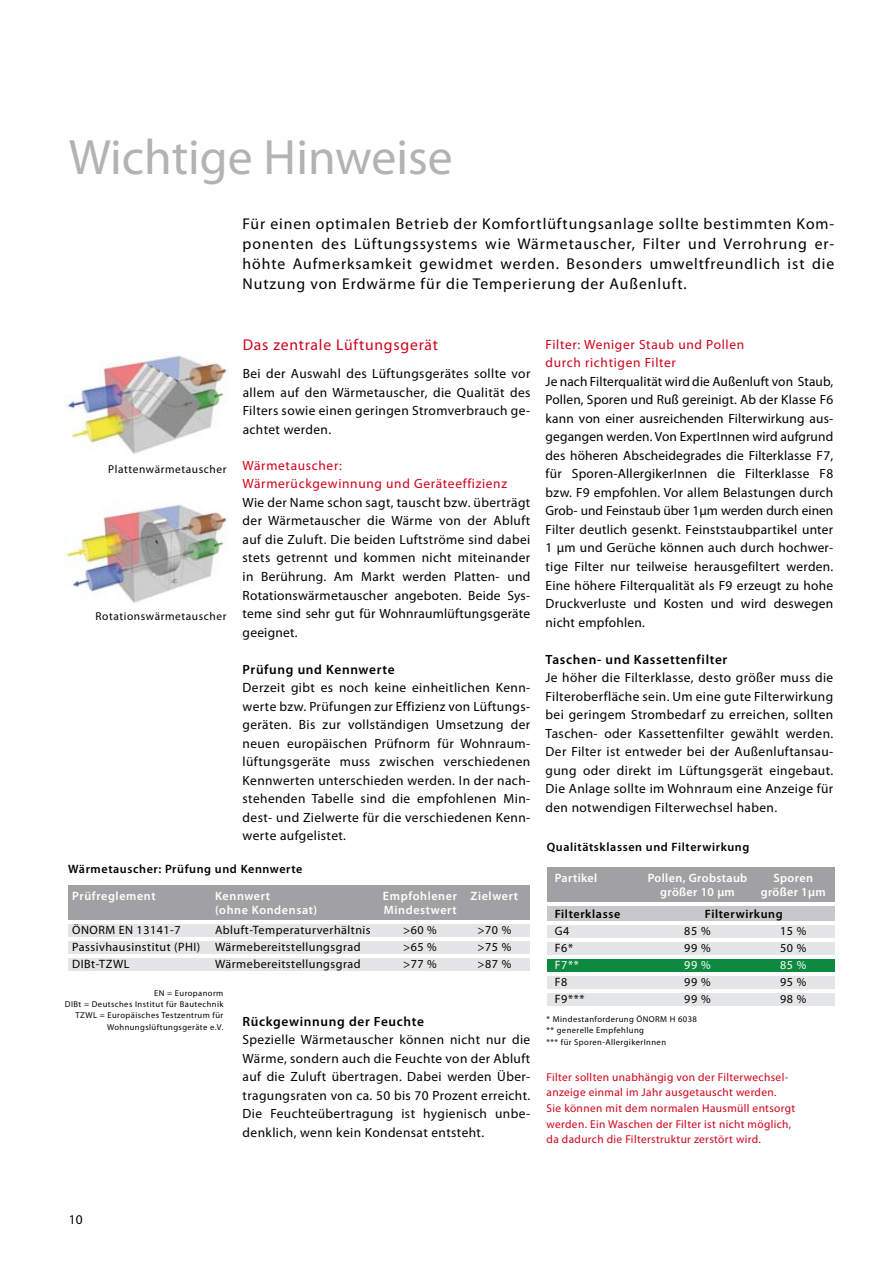
<style>
.page{position:relative;width:893px;height:1263px;background:#fff}
.page>*{position:absolute;margin:0;border:0;box-sizing:border-box;transform-origin:0 0}
.t1{font:49.8px "Myriad Pro";color:#b1b3b4}
.t2{font:15.6px/20px "Myriad Pro";letter-spacing:.06em;color:#000;text-align:justify}
.t3{font:15.6px "Myriad Pro";letter-spacing:.05em;color:#d10019}
.t4{font:13.35px/18.6px "Myriad Pro";letter-spacing:.03em;color:#000;text-align:justify}
.t5{font:13.35px/18.6px "Myriad Pro";letter-spacing:.05em;color:#d10019}
.t6{font:600 13.35px "Myriad Pro";letter-spacing:.05em;color:#000}
.t7{font:12.15px "Myriad Pro";letter-spacing:.04em;color:#000}
.t8{font:600 12.15px "Myriad Pro";letter-spacing:.045em;color:#fff}
.t9{font:600 12.15px "Myriad Pro";letter-spacing:.05em;color:#000}
.t10{font:12.15px "Myriad Pro";color:#fff}
.t11{font:11.4px/15.8px "Myriad Pro";letter-spacing:.03em;color:#d10019}
.t12{font:11.4px "Myriad Pro";letter-spacing:.05em;color:#000}
.t13{font:8.55px/11.4px "Myriad Pro";letter-spacing:.05em;color:#000;text-align:right}
</style>
<div class="page">
<div style="left:68px;top:886px;width:462px;height:34px;background:#9c9d9f"></div>
<div style="left:68px;top:924px;width:462px;height:12px;background:#e3e4e5"></div>
<div style="left:68px;top:941px;width:462px;height:12px;background:#e3e4e5"></div>
<div style="left:68px;top:959px;width:462px;height:12px;background:#e3e4e5"></div>
<div style="left:547px;top:906px;width:287px;height:15px;background:#c5c6c8"></div>
<div style="left:547px;top:925px;width:287px;height:12px;background:#e3e4e5"></div>
<div style="left:547px;top:942px;width:287px;height:12px;background:#e3e4e5"></div>
<div style="left:547px;top:959px;width:287px;height:12px;background:#0d8a3f"></div>
<div style="left:547px;top:976px;width:287px;height:12px;background:#e3e4e5"></div>
<div style="left:547px;top:993px;width:287px;height:12px;background:#e3e4e5"></div>
<div style="left:547px;top:867px;width:287px;height:35px;background:#9c9d9f"></div>
<img style="left:64px;top:355px;width:163px;height:99px">
<img style="left:66px;top:501px;width:161px;height:102px">
<h1 class="t1" style="left:69px;top:127px;width:385px">Wichtige Hinweise</h1>
<p class="t2" style="left:243px;top:214px;width:593px">Für einen optimalen Betrieb der Komfortlüftungsanlage sollte bestimmten Kom&shy;ponenten des Lüftungssystems wie Wärmetauscher, Filter und Verrohrung er&shy;höhte Aufmerksamkeit gewidmet werden. Besonders umweltfreundlich ist die Nutzung von Erdwärme für die Temperierung der Außenluft.</p>
<p class="t12" style="left:108px;top:462px;width:120px">Plattenwärmetauscher</p>
<p class="t12" style="left:95px;top:610px;width:132px">Rotationswärmetauscher</p>
<p class="t3" style="left:243px;top:335px;width:197px">Das zentrale Lüftungsgerät</p>
<p class="t4" style="left:243px;top:364px;width:289px">Bei der Auswahl des Lüftungsgerätes sollte vor allem auf den Wärmetauscher, die Qualität des Filters sowie einen geringen Stromverbrauch ge&shy;achtet werden.</p>
<p class="t5" style="left:243px;top:456px;width:266px">Wärmetauscher:<br>Wärmerückgewinnung und Geräteeffizienz</p>
<p class="t4" style="left:243px;top:493px;width:289px">Wie der Name schon sagt, tauscht bzw. überträgt der Wärmetauscher die Wärme von der Abluft auf die Zuluft. Die beiden Luftströme sind dabei stets getrennt und kommen nicht miteinander in Berührung. Am Markt werden Platten- und Rotationswärmetauscher angeboten. Beide Sys&shy;teme sind sehr gut für Wohnraumlüftungsgeräte geeignet.</p>
<p class="t6" style="left:243px;top:661px;width:154px">Prüfung und Kennwerte</p>
<p class="t4" style="left:243px;top:678px;width:289px">Derzeit gibt es noch keine einheitlichen Kenn&shy;werte bzw. Prüfungen zur Effizienz von Lüftungs&shy;geräten. Bis zur vollständigen Umsetzung der neuen europäischen Prüfnorm für Wohnraum&shy;lüftungsgeräte muss zwischen verschiedenen Kennwerten unterschieden werden. In der nach&shy;stehenden Tabelle sind die empfohlenen Min&shy;dest- und Zielwerte für die verschiedenen Kenn&shy;werte aufgelistet.</p>
<p class="t9" style="left:68px;top:861px;width:236px">Wärmetauscher: Prüfung und Kennwerte</p>
<p class="t8" style="left:72px;top:888px;width:85px">Prüfreglement</p>
<p class="t8" style="left:215px;top:888px;width:57px">Kennwert</p>
<p class="t8" style="left:383px;top:888px;width:137px">Empfohlener Zielwert</p>
<p class="t8" style="left:215px;top:902px;width:104px">(ohne Kondensat)</p>
<p class="t8" style="left:384px;top:902px;width:74px">Mindestwert</p>
<p class="t7" style="left:72px;top:922px;width:110px">ÖNORM EN 13141-7</p>
<p class="t7" style="left:215px;top:922px;width:157px">Abluft-Temperaturverhältnis</p>
<p class="t7" style="left:403px;top:922px;width:35px">&gt;60 %</p>
<p class="t7" style="left:477px;top:922px;width:35px">&gt;70 %</p>
<p class="t7" style="left:72px;top:939px;width:290px">Passivhausinstitut (PHI) Wärmebereitstellungsgrad</p>
<p class="t7" style="left:403px;top:939px;width:35px">&gt;65 %</p>
<p class="t7" style="left:477px;top:939px;width:35px">&gt;75 %</p>
<p class="t7" style="left:72px;top:957px;width:59px">DIBt-TZWL</p>
<p class="t7" style="left:215px;top:957px;width:147px">Wärmebereitstellungsgrad</p>
<p class="t7" style="left:403px;top:957px;width:35px">&gt;77 %</p>
<p class="t7" style="left:477px;top:957px;width:35px">&gt;87 %</p>
<p class="t13" style="left:65px;top:987px;width:160px">EN = Europanorm<br>DIBt = Deutsches Institut für Bautechnik<br>TZWL = Europäisches Testzentrum für<br>Wohnungslüftungsgeräte e.V.</p>
<p class="t6" style="left:243px;top:1013px;width:183px">Rückgewinnung der Feuchte</p>
<p class="t4" style="left:243px;top:1030px;width:289px">Spezielle Wärmetauscher können nicht nur die Wärme, sondern auch die Feuchte von der Abluft auf die Zuluft übertragen. Dabei werden Über&shy;tragungsraten von ca. 50 bis 70 Prozent erreicht.<br>Die Feuchteübertragung ist hygienisch unbe&shy;denklich, wenn kein Kondensat entsteht.</p>
<p class="t5" style="left:546px;top:335px;width:200px">Filter: Weniger Staub und Pollen durch richtigen Filter</p>
<p class="t4" style="left:546px;top:372px;width:289px">Je nach Filterqualität wird die Außenluft von Staub, Pollen, Sporen und Ruß gereinigt. Ab der Klasse F6 kann von einer ausreichenden Filterwirkung aus&shy;gegangen werden. Von ExpertInnen wird aufgrund des höheren Abscheidegrades die Filterklasse F7, für Sporen-AllergikerInnen die Filterklasse F8 bzw. F9 empfohlen. Vor allem Belastungen durch Grob- und Feinstaub über 1μm werden durch einen Filter deutlich gesenkt. Feinststaubpartikel unter 1 μm und Gerüche können auch durch hochwer&shy;tige Filter nur teilweise herausgefiltert werden.<br>Eine höhere Filterqualität als F9 erzeugt zu hohe Druckverluste und Kosten und wird deswegen nicht empfohlen.</p>
<p class="t6" style="left:546px;top:651px;width:183px">Taschen- und Kassettenfilter</p>
<p class="t4" style="left:546px;top:668px;width:289px">Je höher die Filterklasse, desto größer muss die Filteroberfläche sein. Um eine gute Filterwirkung bei geringem Strombedarf zu erreichen, sollten Taschen- oder Kassettenfilter gewählt werden.<br>Der Filter ist entweder bei der Außenluftansau&shy;gung oder direkt im Lüftungsgerät eingebaut.<br>Die Anlage sollte im Wohnraum eine Anzeige für den notwendigen Filterwechsel haben.</p>
<p class="t9" style="left:547px;top:839px;width:204px">Qualitätsklassen und Filterwirkung</p>
<p class="t8" style="left:555px;top:870px;width:44px">Partikel</p>
<p class="t8" style="left:648px;top:870px;width:101px">Pollen, Grobstaub</p>
<p class="t8" style="left:773px;top:870px;width:41px">Sporen</p>
<p class="t8" style="left:660px;top:885px;width:76px">größer 10 μm</p>
<p class="t8" style="left:761px;top:885px;width:66px">größer 1μm</p>
<p class="t9" style="left:555px;top:906px;width:67px">Filterklasse</p>
<p class="t9" style="left:705px;top:906px;width:79px">Filterwirkung</p>
<p class="t7" style="left:555px;top:923px;width:16px">G4</p>
<p class="t7" style="left:684px;top:923px;width:28px">85 %</p>
<p class="t7" style="left:780px;top:923px;width:28px">15 %</p>
<p class="t7" style="left:555px;top:940px;width:20px">F6*</p>
<p class="t7" style="left:684px;top:940px;width:28px">99 %</p>
<p class="t7" style="left:780px;top:940px;width:28px">50 %</p>
<p class="t10" style="left:555px;top:957px;width:25px">F7**</p>
<p class="t10" style="left:684px;top:957px;width:28px">99 %</p>
<p class="t10" style="left:780px;top:957px;width:28px">85 %</p>
<p class="t7" style="left:555px;top:975px;width:14px">F8</p>
<p class="t7" style="left:684px;top:975px;width:28px">99 %</p>
<p class="t7" style="left:780px;top:975px;width:28px">95 %</p>
<p class="t7" style="left:555px;top:992px;width:31px">F9***</p>
<p class="t7" style="left:684px;top:992px;width:28px">99 %</p>
<p class="t7" style="left:780px;top:992px;width:28px">98 %</p>
<p class="t13" style="left:547px;top:1013px;width:152px;text-align:left">* Mindestanforderung ÖNORM H 6038 ** generelle Empfehlung<br>*** für Sporen-AllergikerInnen</p>
<p class="t11" style="left:547px;top:1068px;width:250px">Filter sollten unabhängig von der Filterwechsel&shy;anzeige einmal im Jahr ausgetauscht werden.<br>Sie können mit dem normalen Hausmüll entsorgt werden. Ein Waschen der Filter ist nicht möglich, da dadurch die Filterstruktur zerstört wird.</p>
<p class="t4" style="left:69px;top:1210px;width:15px">10</p>
</div>
